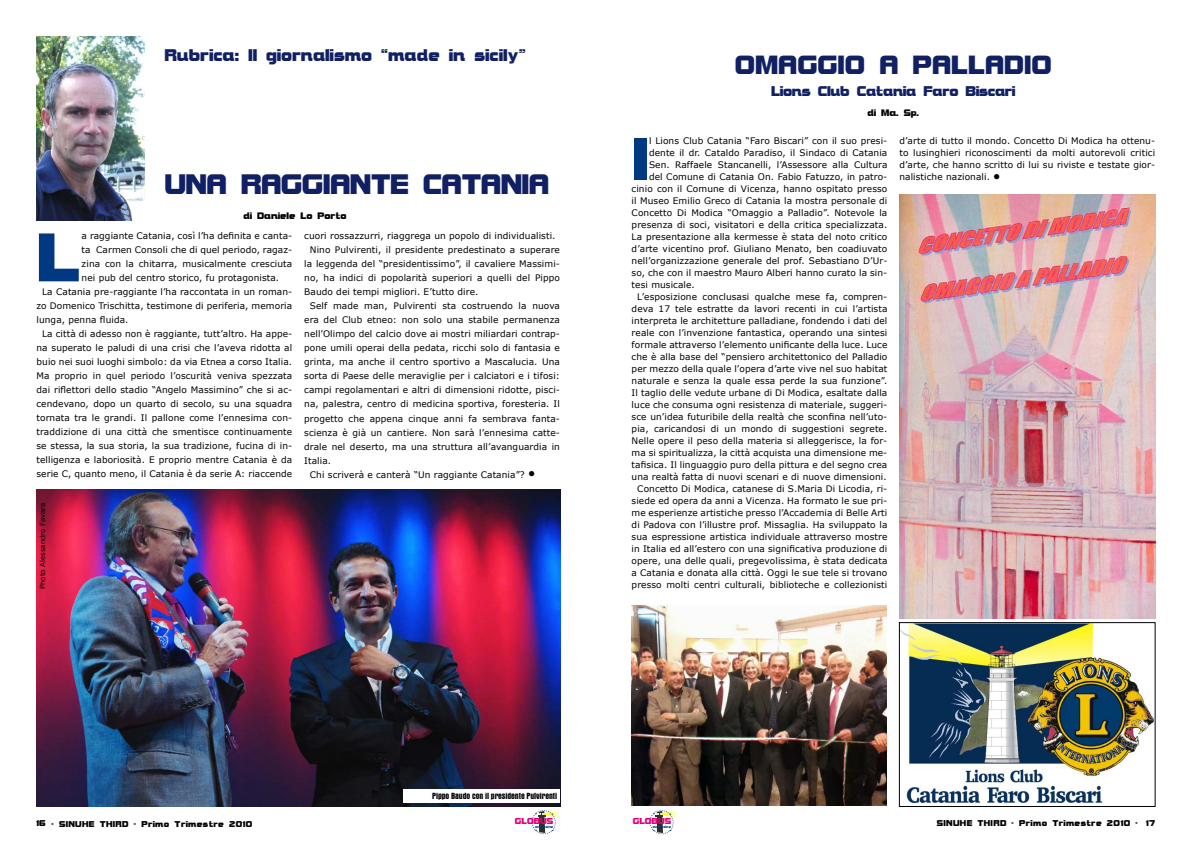
<style>
.page{position:relative;width:1191px;height:842px;background:#fff}
.page>*{position:absolute;margin:0;border:0;box-sizing:border-box;transform-origin:0 0}
.t1{font:700 73.2px "Bolster";color:#003882}
.t2{font:700 64px "Bolster";color:#003882}
.t3{font:700 30px "Bolster";letter-spacing:-.02em;color:#112063}
.t4{font:700 28px "Bolster";color:#112063}
.t5{font:700 18px "Bolster";color:#112063}
.t6{font:700 15px "Bolster";letter-spacing:-.02em;color:#112063}
.t7{font:700 10px "Bolster";color:#000}
.t8{font:700 9.2px "Bolster";color:#e2007a}
.t9{font:9px/12px "Verdana";letter-spacing:.01em;color:#000;text-align:justify}
.t10{font:700 9px "Bolster";letter-spacing:.04em;color:#000}
.t11{font:700 condensed 9px "Aurora BT";letter-spacing:-.01em;color:#000}
.t12{font:7px "Verdana";color:#000}
.t13{font:700 3.6px "Bolster";color:#003882}
.s1{font-size:12px}
</style>
<div class="page">
<img style="left:36px;top:36px;width:109px;height:184px">
<img style="left:36px;top:489px;width:524px;height:317px">
<img style="left:631px;top:605px;width:255px;height:201px">
<img style="left:899px;top:195px;width:256px;height:423px">
<img style="left:901px;top:624px;width:252px;height:179px">
<div style="left:899px;top:622px;width:256px;height:185px;border:1px solid #000"></div>
<svg style="left:531px;top:810px;width:29px;height:25px"></svg>
<svg style="left:649px;top:810px;width:29px;height:25px"></svg>
<div style="left:403px;top:789px;width:157px;height:14px;background:#fff"></div>
<h3 class="t5" style="left:164px;top:43px;width:362px">Rubrica: Il giornalismo “made in sicily”</h3>
<h3 class="t3" style="left:164px;top:165px;width:386px">UNA RAGGIANTE CATANIA</h3>
<p class="t7" style="left:243px;top:209px;width:105px">di Daniele Lo Porto</p>
<h1 class="t1" style="left:36px;top:210px;width:46px">L</h1>
<p class="t9" style="left:82px;top:230px;width:212px">a raggiante Catania, così l’ha definita e canta-</p>
<p class="t9" style="left:82px;top:244px;width:212px">ta Carmen Consoli che di quel periodo, ragaz-</p>
<p class="t9" style="left:82px;top:258px;width:212px">zina con la chitarra, musicalmente cresciuta</p>
<p class="t9" style="left:82px;top:272px;width:199px">nei pub del centro storico, fu protagonista.</p>
<p class="t9" style="left:42px;top:286px;width:251px">La Catania pre-raggiante l’ha raccontata in un roman-</p>
<p class="t9" style="left:37px;top:300px;width:257px">zo Domenico Trischitta, testimone di periferia, memoria</p>
<p class="t9" style="left:37px;top:314px;width:93px">lunga, penna fluida.</p>
<p class="t9" style="left:42px;top:328px;width:251px">La città di adesso non è raggiante, tutt’altro. Ha appe-</p>
<p class="t9" style="left:37px;top:342px;width:257px">na superato le paludi di una crisi che l’aveva ridotta al</p>
<p class="t9" style="left:37px;top:356px;width:257px">buio nei suoi luoghi simbolo: da via Etnea a corso Italia.</p>
<p class="t9" style="left:37px;top:370px;width:257px">Ma proprio in quel periodo l’oscurità veniva spezzata</p>
<p class="t9" style="left:37px;top:384px;width:257px">dai riflettori dello stadio “Angelo Massimino” che si ac-</p>
<p class="t9" style="left:37px;top:398px;width:257px">cendevano, dopo un quarto di secolo, su una squadra</p>
<p class="t9" style="left:37px;top:412px;width:257px">tornata tra le grandi. Il pallone come l’ennesima con-</p>
<p class="t9" style="left:37px;top:426px;width:257px">traddizione di una città che smentisce continuamente</p>
<p class="t9" style="left:37px;top:440px;width:257px">se stessa, la sua storia, la sua tradizione, fucina di in-</p>
<p class="t9" style="left:37px;top:454px;width:257px">telligenza e laboriosità. E proprio mentre Catania è da</p>
<p class="t9" style="left:37px;top:468px;width:257px">serie C, quanto meno, il Catania è da serie A: riaccende</p>
<p class="t12" style="left:38px;top:589px;width:88px;rotate:-90deg">Photo Alessandro Favara</p>
<p class="t9" style="left:304px;top:230px;width:253px">cuori rossazzurri, riaggrega un popolo di individualisti.</p>
<p class="t9" style="left:310px;top:244px;width:252px">Nino Pulvirenti, il presidente predestinato a superare</p>
<p class="t9" style="left:304px;top:258px;width:257px">la leggenda del “presidentissimo”, il cavaliere Massimi-</p>
<p class="t9" style="left:304px;top:272px;width:257px">no, ha indici di popolarità superiori a quelli del Pippo</p>
<p class="t9" style="left:304px;top:286px;width:176px">Baudo dei tempi migliori. E’tutto dire.</p>
<p class="t9" style="left:310px;top:300px;width:252px">Self made man, Pulvirenti sta costruendo la nuova</p>
<p class="t9" style="left:304px;top:314px;width:257px">era del Club etneo: non solo una stabile permanenza</p>
<p class="t9" style="left:304px;top:328px;width:257px">nell’Olimpo del calcio dove ai mostri miliardari contrap-</p>
<p class="t9" style="left:304px;top:342px;width:257px">pone umili operai della pedata, ricchi solo di fantasia e</p>
<p class="t9" style="left:304px;top:356px;width:257px">grinta, ma anche il centro sportivo a Mascalucia. Una</p>
<p class="t9" style="left:304px;top:370px;width:257px">sorta di Paese delle meraviglie per i calciatori e i tifosi:</p>
<p class="t9" style="left:304px;top:384px;width:257px">campi regolamentari e altri di dimensioni ridotte, pisci-</p>
<p class="t9" style="left:304px;top:398px;width:257px">na, palestra, centro di medicina sportiva, foresteria. Il</p>
<p class="t9" style="left:304px;top:412px;width:257px">progetto che appena cinque anni fa sembrava fanta-</p>
<p class="t9" style="left:304px;top:426px;width:257px">scienza è già un cantiere. Non sarà l’ennesima catte-</p>
<p class="t9" style="left:304px;top:440px;width:257px">drale nel deserto, ma una struttura all’avanguardia in</p>
<p class="t9" style="left:304px;top:454px;width:28px">Italia.</p>
<p class="t9" style="left:310px;top:468px;width:227px">Chi scriverà e canterà “Un raggiante Catania”? <span class="s1">●</span></p>
<h3 class="t4" style="left:735px;top:47px;width:318px">OMAGGIO A PALLADIO</h3>
<h3 class="t6" style="left:771px;top:82px;width:246px">Lions Club Catania Faro Biscari</h3>
<p class="t7" style="left:867px;top:106px;width:53px">di Ma. Sp.</p>
<h2 class="t2" style="left:631px;top:118px;width:18px">I</h2>
<p class="t9" style="left:649px;top:135px;width:240px">l Lions Club Catania “Faro Biscari” con il suo presi-</p>
<p class="t9" style="left:649px;top:147px;width:240px">dente il dr. Cataldo Paradiso, il Sindaco di Catania</p>
<p class="t9" style="left:649px;top:159px;width:240px">Sen. Raffaele Stancanelli, l’Assessore alla Cultura</p>
<p class="t9" style="left:649px;top:171px;width:240px">del Comune di Catania On. Fabio Fatuzzo, in patro-</p>
<p class="t9" style="left:631px;top:183px;width:257px">cinio con il Comune di Vicenza, hanno ospitato presso</p>
<p class="t9" style="left:631px;top:195px;width:257px">il Museo Emilio Greco di Catania la mostra personale di</p>
<p class="t9" style="left:631px;top:207px;width:257px">Concetto Di Modica “Omaggio a Palladio”. Notevole la</p>
<p class="t9" style="left:631px;top:219px;width:257px">presenza di soci, visitatori e della critica specializzata.</p>
<p class="t9" style="left:631px;top:231px;width:257px">La presentazione alla kermesse è stata del noto critico</p>
<p class="t9" style="left:631px;top:243px;width:257px">d’arte vicentino prof. Giuliano Menato, ben coadiuvato</p>
<p class="t9" style="left:631px;top:255px;width:257px">nell’organizzazione generale del prof. Sebastiano D’Ur-</p>
<p class="t9" style="left:631px;top:267px;width:257px">so, che con il maestro Mauro Alberi hanno curato la sin-</p>
<p class="t9" style="left:631px;top:279px;width:65px">tesi musicale.</p>
<p class="t9" style="left:637px;top:291px;width:251px">L’esposizione conclusasi qualche mese fa, compren-</p>
<p class="t9" style="left:631px;top:303px;width:257px">deva 17 tele estratte da lavori recenti in cui l’artista</p>
<p class="t9" style="left:631px;top:315px;width:257px">interpreta le architetture palladiane, fondendo i dati del</p>
<p class="t9" style="left:631px;top:327px;width:257px">reale con l’invenzione fantastica, operando una sintesi</p>
<p class="t9" style="left:631px;top:339px;width:257px">formale attraverso l’elemento unificante della luce. Luce</p>
<p class="t9" style="left:631px;top:351px;width:257px">che è alla base del “pensiero architettonico del Palladio</p>
<p class="t9" style="left:631px;top:363px;width:257px">per mezzo della quale l’opera d’arte vive nel suo habitat</p>
<p class="t9" style="left:631px;top:375px;width:257px">naturale e senza la quale essa perde la sua funzione”.</p>
<p class="t9" style="left:631px;top:387px;width:257px">Il taglio delle vedute urbane di Di Modica, esaltate dalla</p>
<p class="t9" style="left:631px;top:399px;width:257px">luce che consuma ogni resistenza di materiale, suggeri-</p>
<p class="t9" style="left:631px;top:411px;width:257px">sce un’idea futuribile della realtà che sconfina nell’uto-</p>
<p class="t9" style="left:631px;top:423px;width:257px">pia, caricandosi di un mondo di suggestioni segrete.</p>
<p class="t9" style="left:631px;top:435px;width:257px">Nelle opere il peso della materia si alleggerisce, la for-</p>
<p class="t9" style="left:631px;top:447px;width:257px">ma si spiritualizza, la città acquista una dimensione me-</p>
<p class="t9" style="left:631px;top:459px;width:257px">tafisica. Il linguaggio puro della pittura e del segno crea</p>
<p class="t9" style="left:631px;top:471px;width:256px">una realtà fatta di nuovi scenari e di nuove dimensioni.</p>
<p class="t9" style="left:637px;top:483px;width:251px">Concetto Di Modica, catanese di S.Maria Di Licodia, ri-</p>
<p class="t9" style="left:631px;top:495px;width:257px">siede ed opera da anni a Vicenza. Ha formato le sue pri-</p>
<p class="t9" style="left:631px;top:507px;width:257px">me esperienze artistiche presso l’Accademia di Belle Arti</p>
<p class="t9" style="left:631px;top:519px;width:257px">di Padova con l’illustre prof. Missaglia. Ha sviluppato la</p>
<p class="t9" style="left:631px;top:531px;width:257px">sua espressione artistica individuale attraverso mostre</p>
<p class="t9" style="left:631px;top:543px;width:257px">in Italia ed all’estero con una significativa produzione di</p>
<p class="t9" style="left:631px;top:555px;width:257px">opere, una delle quali, pregevolissima, è stata dedicata</p>
<p class="t9" style="left:631px;top:567px;width:257px">a Catania e donata alla città. Oggi le sue tele si trovano</p>
<p class="t9" style="left:631px;top:579px;width:257px">presso molti centri culturali, biblioteche e collezionisti</p>
<p class="t9" style="left:899px;top:135px;width:257px">d’arte di tutto il mondo. Concetto Di Modica ha ottenu&shy;to lusinghieri riconoscimenti da molti autorevoli critici d’arte, che hanno scritto di lui su riviste e testate gior&shy;nalistiche nazionali. <span class="s1">●</span></p>
<p class="t11" style="left:432px;top:791px;width:126px">Pippo Baudo con il presidente Pulvirenti</p>
<p class="t8" style="left:515px;top:815px;width:40px">GLOBUS</p>
<p class="t8" style="left:633px;top:815px;width:40px">GLOBUS</p>
<p class="t13" style="left:653px;top:824px;width:20px">magazine</p>
<p class="t10" style="left:36px;top:818px;width:218px">16 - SINUHE THIRD - Primo Trimestre 2010</p>
<p class="t13" style="left:535px;top:824px;width:20px">magazine</p>
<p class="t10" style="left:936px;top:817px;width:220px">SINUHE THIRD - Primo Trimestre 2010 - 17</p>
</div>
